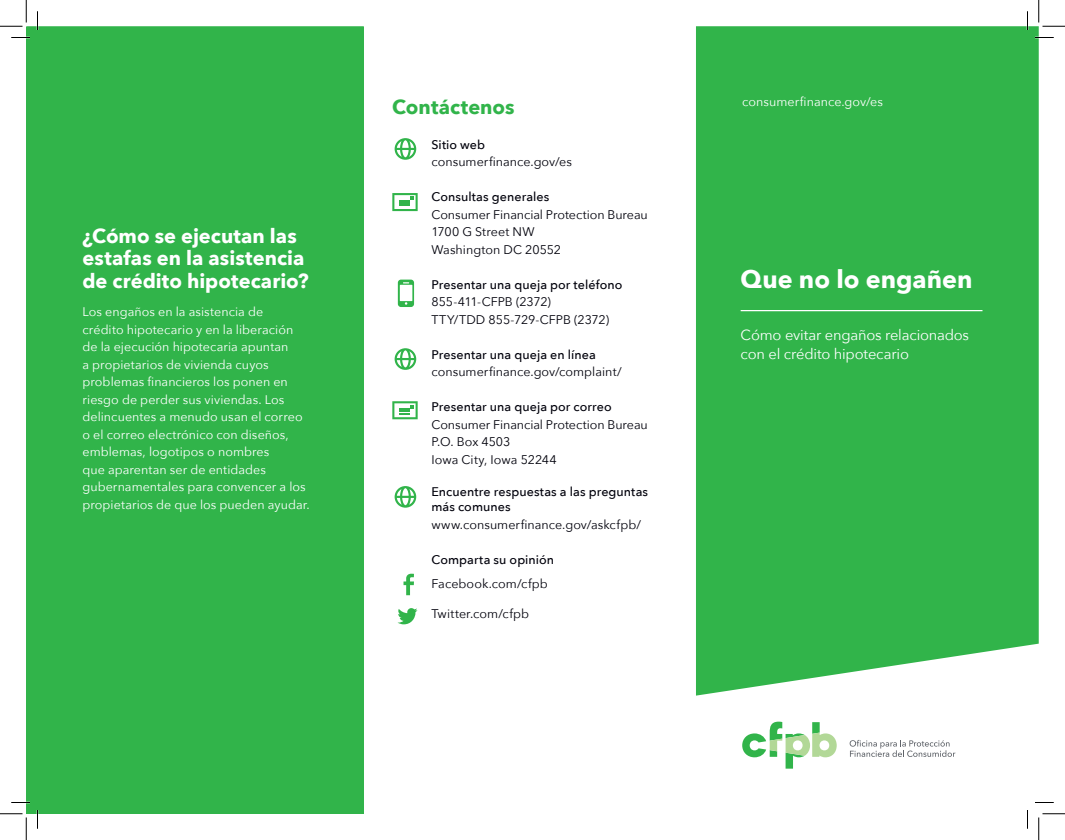
<style>
.page{position:relative;width:1065px;height:840px;background:#fff}
.page>*{position:absolute;margin:0;border:0;box-sizing:border-box;transform-origin:0 0}
.t1{font:700 25px "Avenir Next";color:#fff}
.t2{font:700 20px/22.5px "Avenir Next";letter-spacing:.005em;color:#fff}
.t3{font:700 20px "Avenir Next";color:#31b44a}
.t4{font:14.75px/18.8px "Avenir Next";letter-spacing:-.015em;color:#fff}
.t5{font:12.5px/17.5px "Avenir Next";letter-spacing:.005em;color:#fff}
.t6{font:12.5px/17.5px "Avenir Next";color:#00000b}
.t7{font:500 12.5px/15px "Avenir Next";letter-spacing:.005em;color:#00000b}
</style>
<div class="page">
<div style="left:696px;top:26px;width:343px;height:670px;background:#31b44a"></div>
<div style="left:26px;top:27px;width:338px;height:787px;background:#31b44a"></div>
<svg style="left:395px;top:138px;width:21px;height:22px"></svg>
<svg style="left:395px;top:348px;width:21px;height:22px"></svg>
<svg style="left:395px;top:486px;width:21px;height:22px"></svg>
<svg style="left:392px;top:401px;width:26px;height:18px"></svg>
<svg style="left:404px;top:574px;width:10px;height:21px"></svg>
<svg style="left:397px;top:608px;width:21px;height:16px"></svg>
<svg style="left:742px;top:722px;width:95px;height:47px"></svg>
<svg style="left:850px;top:740px;width:105px;height:17px"></svg>
<svg style="left:398px;top:280px;width:16px;height:27px"></svg>
<svg style="left:392px;top:193px;width:26px;height:18px"></svg>
<hr style="left:741px;top:310px;width:241px;height:1px;background:#fff">
<svg style="left:11px;top:37px;width:19px;height:1px"></svg>
<svg style="left:1035px;top:37px;width:19px;height:1px"></svg>
<svg style="left:11px;top:802px;width:19px;height:1px"></svg>
<svg style="left:1035px;top:802px;width:19px;height:1px"></svg>
<svg style="left:37px;top:11px;width:1px;height:19px"></svg>
<svg style="left:37px;top:810px;width:1px;height:19px"></svg>
<svg style="left:1027px;top:11px;width:1px;height:19px"></svg>
<svg style="left:1027px;top:810px;width:1px;height:19px"></svg>
<svg style="left:0;top:0;width:27px;height:27px"></svg>
<svg style="left:0;top:814px;width:27px;height:26px"></svg>
<svg style="left:1039px;top:0;width:26px;height:27px"></svg>
<svg style="left:1039px;top:814px;width:26px;height:26px"></svg>
<h2 class="t2" style="left:82px;top:224px;width:228px">¿Cómo se ejecutan las estafas en la asistencia de crédito hipotecario?</h2>
<p class="t5" style="left:82px;top:303px;width:229px">Los engaños en la asistencia de<br>crédito hipotecario y en la liberación de la ejecución hipotecaria apuntan<br>a propietarios de vivienda cuyos problemas financieros los ponen en riesgo de perder sus viviendas. Los delincuentes a menudo usan el correo o el correo electrónico con diseños, emblemas, logotipos o nombres<br>que aparentan ser de entidades gubernamentales para convencer a los propietarios de que los pueden ayudar.</p>
<h2 class="t3" style="left:392px;top:94px;width:124px">Contáctenos</h2>
<p class="t7" style="left:431px;top:137px;width:55px">Sitio web</p>
<p class="t6" style="left:431px;top:153px;width:142px">consumerfinance.gov/es</p>
<p class="t7" style="left:431px;top:189px;width:120px">Consultas generales</p>
<p class="t6" style="left:431px;top:206px;width:218px">Consumer Financial Protection Bureau<br>1700 G Street NW<br>Washington DC 20552</p>
<p class="t7" style="left:431px;top:277px;width:193px">Presentar una queja por teléfono</p>
<p class="t6" style="left:431px;top:293px;width:179px">855-411-CFPB (2372)<br>TTY/TDD 855-729-CFPB (2372)</p>
<p class="t7" style="left:431px;top:347px;width:166px">Presentar una queja en línea</p>
<p class="t6" style="left:431px;top:363px;width:192px">consumerfinance.gov/complaint/</p>
<p class="t7" style="left:431px;top:399px;width:182px">Presentar una queja por correo</p>
<p class="t6" style="left:431px;top:416px;width:218px">Consumer Financial Protection Bureau<br>P.O. Box 4503<br>Iowa City, Iowa 52244</p>
<p class="t7" style="left:431px;top:484px;width:218px">Encuentre respuestas a las preguntas más comunes</p>
<p class="t6" style="left:431px;top:516px;width:211px">www.consumerfinance.gov/askcfpb/</p>
<p class="t7" style="left:431px;top:552px;width:124px">Comparta su opinión</p>
<p class="t6" style="left:431px;top:574px;width:118px">Facebook.com/cfpb</p>
<p class="t6" style="left:431px;top:604px;width:99px">Twitter.com/cfpb</p>
<p class="t5" style="left:742px;top:93px;width:142px">consumerfinance.gov/es</p>
<h1 class="t1" style="left:741px;top:263px;width:233px">Que no lo engañen</h1>
<p class="t4" style="left:741px;top:325px;width:230px">Cómo evitar engaños relacionados con el crédito hipotecario</p>
</div>
